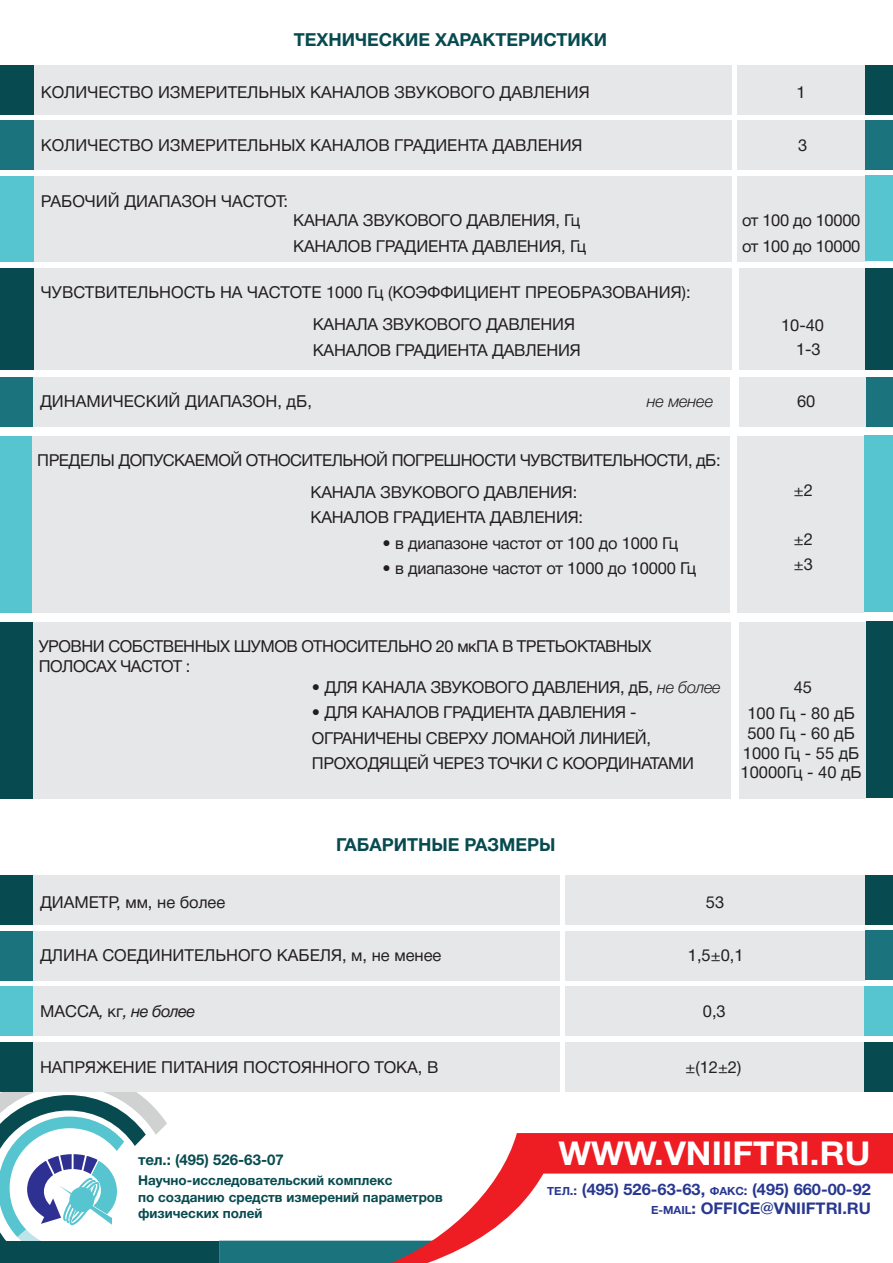
<style>
.page{position:relative;width:893px;height:1263px;background:#fff}
.page>*{position:absolute;margin:0;border:0;box-sizing:border-box;transform-origin:0 0}
.t1{font:700 33px "Helvetica Neue Cyr";letter-spacing:.005em;color:#fff;scale:1.05 1}
.t2{font:700 18px "Helvetica Neue Cyr";color:#074b50}
.t3{font:16.5px/25.5px "Helvetica Neue Cyr";letter-spacing:-.01em;color:#231f20}
.t4{font:16.5px/19.8px "Helvetica Neue Cyr";letter-spacing:-.03em;color:#231f20}
.t5{font:italic 16.5px "Helvetica Neue Cyr";letter-spacing:-.035em;color:#231f20}
.t6{font:italic 300 16.5px "Helvetica Neue Cyr";letter-spacing:-.01em;color:#231f20}
.t7{font:700 16.05px/19.5px "Helvetica Neue Cyr";color:#283890;text-align:right}
.t8{font:700 15px "Helvetica Neue Cyr";color:#074b50}
.t9{font:700 13.5px/16.5px "Helvetica Neue Cyr";color:#074b50}
.s1{font-weight:300;font-style:italic}
.s2{font-style:normal}
.s3{font-size:11.25px}
.s4{font-size:12.9px}
</style>
<div class="page">
<svg style="left:219px;top:1133px;width:674px;height:130px"></svg>
<svg style="left:0;top:1092px;width:167px;height:149px"></svg>
<div style="left:25px;top:875px;width:534px;height:50px;background:#e6e7e9"></div>
<div style="left:565px;top:875px;width:300px;height:50px;background:#e6e7e9"></div>
<div style="left:25px;top:931px;width:534px;height:49px;background:#e6e7e9"></div>
<div style="left:565px;top:931px;width:300px;height:49px;background:#e6e7e9"></div>
<div style="left:25px;top:986px;width:534px;height:50px;background:#e6e7e9"></div>
<div style="left:565px;top:986px;width:300px;height:50px;background:#e6e7e9"></div>
<div style="left:25px;top:1042px;width:534px;height:50px;background:#e6e7e9"></div>
<div style="left:565px;top:1042px;width:300px;height:50px;background:#e6e7e9"></div>
<div style="left:0;top:875px;width:33px;height:50px;background:#074b50"></div>
<div style="left:0;top:931px;width:33px;height:49px;background:#1b737e"></div>
<div style="left:0;top:986px;width:33px;height:50px;background:#56c5cf"></div>
<div style="left:0;top:1042px;width:33px;height:50px;background:#074b50"></div>
<div style="left:26px;top:65px;width:705px;height:50px;background:#e6e7e9"></div>
<div style="left:737px;top:65px;width:129px;height:50px;background:#e6e7e9"></div>
<div style="left:26px;top:121px;width:705px;height:49px;background:#e6e7e9"></div>
<div style="left:737px;top:121px;width:129px;height:49px;background:#e6e7e9"></div>
<div style="left:26px;top:176px;width:705px;height:85px;background:#e6e7e9"></div>
<div style="left:737px;top:176px;width:129px;height:85px;background:#e6e7e9"></div>
<div style="left:26px;top:268px;width:705px;height:102px;background:#e6e7e9"></div>
<div style="left:739px;top:268px;width:127px;height:102px;background:#e6e7e9"></div>
<div style="left:0;top:65px;width:34px;height:50px;background:#074b50"></div>
<div style="left:0;top:121px;width:34px;height:49px;background:#1b737e"></div>
<div style="left:0;top:176px;width:34px;height:85px;background:#56c5cf"></div>
<div style="left:0;top:268px;width:34px;height:102px;background:#074b50"></div>
<div style="left:25px;top:377px;width:704px;height:50px;background:#e6e7e9"></div>
<div style="left:739px;top:377px;width:126px;height:50px;background:#e6e7e9"></div>
<div style="left:0;top:377px;width:33px;height:50px;background:#1b737e"></div>
<div style="left:0;top:1241px;width:219px;height:22px;background:#074b50"></div>
<div style="left:24px;top:436px;width:705px;height:176px;background:#e6e7e9"></div>
<div style="left:737px;top:436px;width:127px;height:176px;background:#e6e7e9"></div>
<div style="left:0;top:436px;width:32px;height:176px;background:#56c5cf"></div>
<div style="left:25px;top:622px;width:706px;height:176px;background:#e6e7e9"></div>
<div style="left:739px;top:622px;width:127px;height:176px;background:#e6e7e9"></div>
<div style="left:0;top:622px;width:33px;height:176px;background:#074b50"></div>
<div style="left:865px;top:875px;width:28px;height:49px;background:#074b50"></div>
<div style="left:865px;top:930px;width:28px;height:50px;background:#1b737e"></div>
<div style="left:865px;top:986px;width:28px;height:49px;background:#56c5cf"></div>
<div style="left:865px;top:1042px;width:28px;height:49px;background:#074b50"></div>
<div style="left:865px;top:65px;width:28px;height:49px;background:#074b50"></div>
<div style="left:865px;top:120px;width:28px;height:50px;background:#1b737e"></div>
<div style="left:865px;top:176px;width:28px;height:85px;background:#56c5cf"></div>
<div style="left:865px;top:268px;width:28px;height:102px;background:#074b50"></div>
<div style="left:866px;top:377px;width:27px;height:49px;background:#1b737e"></div>
<div style="left:864px;top:435px;width:29px;height:177px;background:#56c5cf"></div>
<div style="left:866px;top:621px;width:27px;height:177px;background:#074b50"></div>
<p class="t2" style="left:294px;top:30px;width:315px">ТЕХНИЧЕСКИЕ ХАРАКТЕРИСТИКИ</p>
<p class="t3" style="left:41px;top:80px;width:550px">КОЛИЧЕСТВО ИЗМЕРИТЕЛЬНЫХ КАНАЛОВ ЗВУКОВОГО ДАВЛЕНИЯ</p>
<p class="t3" style="left:41px;top:132px;width:543px">КОЛИЧЕСТВО ИЗМЕРИТЕЛЬНЫХ КАНАЛОВ ГРАДИЕНТА ДАВЛЕНИЯ</p>
<p class="t3" style="left:41px;top:189px;width:249px">РАБОЧИЙ ДИАПАЗОН ЧАСТОТ:</p>
<p class="t3" style="left:293px;top:208px;width:294px">КАНАЛА ЗВУКОВОГО ДАВЛЕНИЯ, Гц<br>КАНАЛОВ ГРАДИЕНТА ДАВЛЕНИЯ, Гц</p>
<p class="t3" style="left:41px;top:280px;width:651px">ЧУВСТВИТЕЛЬНОСТЬ НА ЧАСТОТЕ 1000 Гц (КОЭФФИЦИЕНТ ПРЕОБРАЗОВАНИЯ):</p>
<p class="t3" style="left:313px;top:312px;width:270px">КАНАЛА ЗВУКОВОГО ДАВЛЕНИЯ<br>КАНАЛОВ ГРАДИЕНТА ДАВЛЕНИЯ</p>
<p class="t3" style="left:797px;top:80px;width:11px">1</p>
<p class="t3" style="left:798px;top:132px;width:11px">3</p>
<p class="t3" style="left:742px;top:208px;width:120px">от 100 до 10000 от 100 до 10000</p>
<p class="t3" style="left:781px;top:314px;width:45px;line-height:23.5px;text-align:right">10-40<br>1-3</p>
<p class="t3" style="left:40px;top:389px;width:273px">ДИНАМИЧЕСКИЙ ДИАПАЗОН, дБ,</p>
<p class="t6" style="left:647px;top:392px;width:68px">не менее</p>
<p class="t3" style="left:797px;top:389px;width:20px">60</p>
<p class="t4" style="left:37px;top:451px;width:685px">ПРЕДЕЛЫ ДОПУСКАЕМОЙ ОТНОСИТЕЛЬНОЙ ПОГРЕШНОСТИ ЧУВСТВИТЕЛЬНОСТИ, дБ:</p>
<p class="t3" style="left:310px;top:479px;width:274px">КАНАЛА ЗВУКОВОГО ДАВЛЕНИЯ:<br>КАНАЛОВ ГРАДИЕНТА ДАВЛЕНИЯ:</p>
<p class="t3" style="left:383px;top:530px;width:297px">• в диапазоне частот от 100 до 1000 Гц</p>
<p class="t3" style="left:383px;top:556px;width:315px">• в диапазоне частот от 1000 до 10000 Гц</p>
<p class="t3" style="left:794px;top:478px;width:21px">±2</p>
<p class="t3" style="left:794px;top:526px;width:21px">±2</p>
<p class="t3" style="left:794px;top:552px;width:21px">±3</p>
<p class="t4" style="left:39px;top:637px;width:614px">УРОВНИ СОБСТВЕННЫХ ШУМОВ ОТНОСИТЕЛЬНО 20 мкПА В ТРЕТЬОКТАВНЫХ<br>ПОЛОСАХ ЧАСТОТ :</p>
<p class="t3" style="left:312px;top:674px;width:410px">• ДЛЯ КАНАЛА ЗВУКОВОГО ДАВЛЕНИЯ, дБ, <span class="s1">не более</span></p>
<p class="t3" style="left:312px;top:700px;width:384px">• ДЛЯ КАНАЛОВ ГРАДИЕНТА ДАВЛЕНИЯ -<br>ОГРАНИЧЕНЫ СВЕРХУ ЛОМАНОЙ ЛИНИЕЙ,<br>ПРОХОДЯЩЕЙ ЧЕРЕЗ ТОЧКИ С КООРДИНАТАМИ</p>
<p class="t3" style="left:747px;top:674px;width:109px;line-height:26.2px;text-align:center">45<br>100 Гц - 80 дБ</p>
<p class="t3" style="left:741px;top:723px;width:123px;line-height:19.8px;text-align:center">500 Гц - 60 дБ<br>1000 Гц - 55 дБ<br>10000Гц - 40 дБ</p>
<p class="t2" style="left:336px;top:835px;width:221px">ГАБАРИТНЫЕ РАЗМЕРЫ</p>
<p class="t3" style="left:40px;top:890px;width:187px">ДИАМЕТР, мм, не более</p>
<p class="t3" style="left:40px;top:942px;width:403px">ДЛИНА СОЕДИНИТЕЛЬНОГО КАБЕЛЯ, м, не менее</p>
<p class="t5" style="left:40px;top:1002px;width:157px"><span class="s2">МАССА</span>, <span class="s2">кг</span>, не более</p>
<p class="t3" style="left:40px;top:1054px;width:400px">НАПРЯЖЕНИЕ ПИТАНИЯ ПОСТОЯННОГО ТОКА, В</p>
<p class="t8" style="left:138px;top:1151px;width:147px">тел.: (495) 526-63-07</p>
<p class="t9" style="left:138px;top:1172px;width:306px">Научно-исследовательский комплекс<br>по созданию средств измерений параметров физических полей</p>
<p class="t3" style="left:706px;top:890px;width:20px">53</p>
<p class="t3" style="left:688px;top:942px;width:57px">1,5±0,1</p>
<p class="t3" style="left:703px;top:998px;width:24px">0,3</p>
<p class="t3" style="left:685px;top:1054px;width:57px">±(12±2)</p>
<h1 class="t1" style="left:558px;top:1135px;width:299px">WWW.VNIIFTRI.RU</h1>
<p class="t7" style="left:547px;top:1179px;width:325px"><span class="s3">ТЕЛ</span><span class="s4">.:</span> (495) 526-63-63, <span class="s3">ФАКС</span><span class="s4">:</span> (495) 660-00-92<br><span class="s3">E-MAIL</span>: OFFICE@VNIIFTRI.RU</p>
</div>
